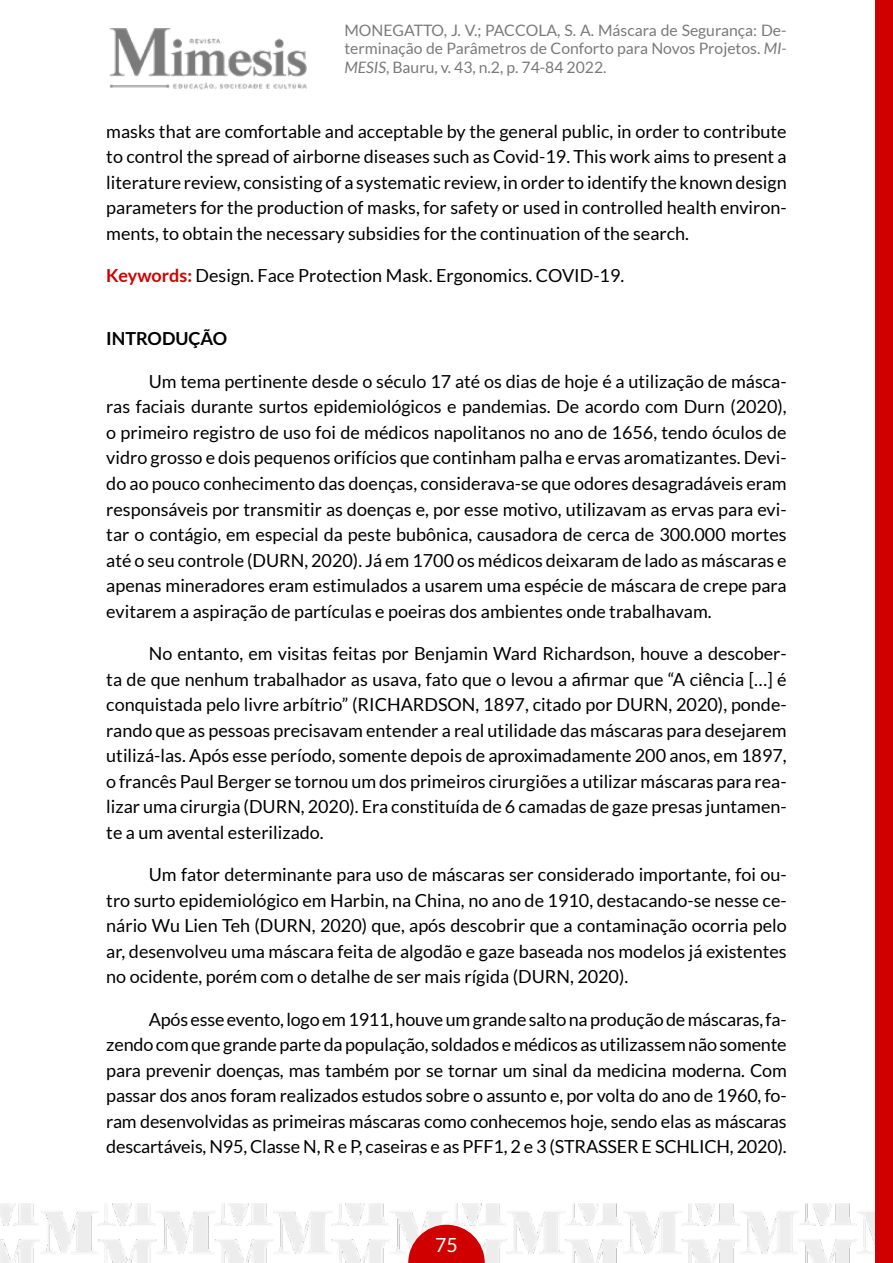
<style>
.page{position:relative;width:893px;height:1263px;background:#fff}
.page>*{position:absolute;margin:0;border:0;box-sizing:border-box;transform-origin:0 0}
.t1{font:19.5px "Lato";color:#fff}
.t2{font:18px/25.5px "Lato";color:#000;text-align:justify}
.t3{font:700 18px "Lato";color:#000}
.t4{font:15.75px/18.9px "Lato";color:#7a7a7a;text-align:justify}
.s1{font-style:italic}
.s2{font-weight:700;color:#d10000}
</style>
<div class="page">
<img style="left:0;top:1203px;width:876px;height:60px">
<img style="left:109px;top:28px;width:198px;height:62px">
<div style="left:876px;top:0;width:17px;height:1263px;background:#d10000"></div>
<svg style="left:408px;top:1225px;width:77px;height:38px;background:#d93535"></svg>
<p class="t4" style="left:344px;top:20px;width:444px">MONEGATTO, J. V.; PACCOLA, S. A. Máscara de Segurança: De&shy;terminação de Parâmetros de Conforto para Novos Projetos. <span class="s1">MI-MESIS</span>, Bauru, v. 43, n.2, p. 74-84 2022.</p>
<p class="t2" style="left:106px;top:118px;width:682px">masks that are comfortable and acceptable by the general public, in order to contribute to control the spread of airborne diseases such as Covid-19. This work aims to present a literature review, consisting of a systematic review, in order to identify the known design parameters for the production of masks, for safety or used in controlled health environ&shy;ments, to obtain the necessary subsidies for the continuation of the search.</p>
<p class="t2" style="left:106px;top:263px;width:519px"><span class="s2">Keywords:</span> Design. Face Protection Mask. Ergonomics. COVID-19.</p>
<p class="t3" style="left:106px;top:329px;width:123px">INTRODUÇÃO</p>
<p class="t2" style="left:106px;top:369px;width:682px;text-indent:43px">Um tema pertinente desde o século 17 até os dias de hoje é a utilização de másca&shy;ras faciais durante surtos epidemiológicos e pandemias. De acordo com Durn (2020), o primeiro registro de uso foi de médicos napolitanos no ano de 1656, tendo óculos de vidro grosso e dois pequenos orifícios que continham palha e ervas aromatizantes. Devi&shy;do ao pouco conhecimento das doenças, considerava-se que odores desagradáveis eram responsáveis por transmitir as doenças e, por esse motivo, utilizavam as ervas para evi&shy;tar o contágio, em especial da peste bubônica, causadora de cerca de 300.000 mortes até o seu controle (DURN, 2020). Já em 1700 os médicos deixaram de lado as máscaras e apenas mineradores eram estimulados a usarem uma espécie de máscara de crepe para evitarem a aspiração de partículas e poeiras dos ambientes onde trabalhavam.</p>
<p class="t2" style="left:106px;top:641px;width:682px;text-indent:43px">No entanto, em visitas feitas por Benjamin Ward Richardson, houve a descober&shy;ta de que nenhum trabalhador as usava, fato que o levou a afirmar que “A ciência […] é conquistada pelo livre arbítrio” (RICHARDSON, 1897, citado por DURN, 2020), ponde&shy;rando que as pessoas precisavam entender a real utilidade das máscaras para desejarem utilizá-las. Após esse período, somente depois de aproximadamente 200 anos, em 1897, o francês Paul Berger se tornou um dos primeiros cirurgiões a utilizar máscaras para rea&shy;lizar uma cirurgia (DURN, 2020). Era constituída de 6 camadas de gaze presas juntamen&shy;te a um avental esterilizado.</p>
<p class="t2" style="left:106px;top:862px;width:682px;text-indent:43px">Um fator determinante para uso de máscaras ser considerado importante, foi ou&shy;tro surto epidemiológico em Harbin, na China, no ano de 1910, destacando-se nesse ce&shy;nário Wu Lien Teh (DURN, 2020) que, após descobrir que a contaminação ocorria pelo ar, desenvolveu uma máscara feita de algodão e gaze baseada nos modelos já existentes no ocidente, porém com o detalhe de ser mais rígida (DURN, 2020).</p>
<p class="t2" style="left:106px;top:1006px;width:682px;text-indent:43px">Após esse evento, logo em 1911, houve um grande salto na produção de máscaras, fa&shy;zendo com que grande parte da população, soldados e médicos as utilizassem não somente para prevenir doenças, mas também por se tornar um sinal da medicina moderna. Com passar dos anos foram realizados estudos sobre o assunto e, por volta do ano de 1960, fo&shy;ram desenvolvidas as primeiras máscaras como conhecemos hoje, sendo elas as máscaras descartáveis, N95, Classe N, R e P, caseiras e as PFF1, 2 e 3 (STRASSER E SCHLICH, 2020).</p>
<p class="t1" style="left:435px;top:1234px;width:24px">75</p>
</div>
